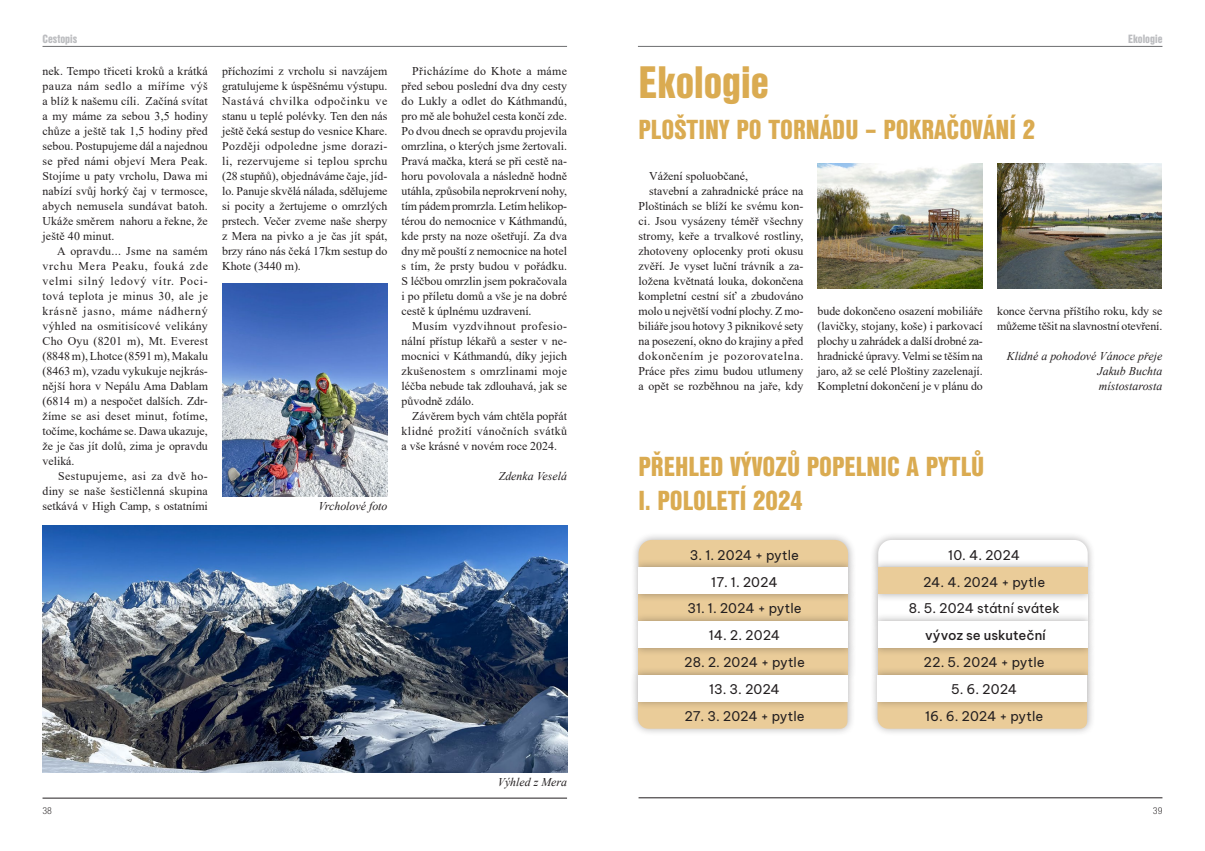
<style>
.page{position:relative;width:1205px;height:851px;background:#fff}
.page>*{position:absolute;margin:0;border:0;box-sizing:border-box;transform-origin:0 0}
.t1{font:47.5px "Nimbus San DEE Blac Cond";color:#daab51}
.podnadpis{font:28.75px/34.5px "Nimbus San DEE Blac Cond";color:#daab51}
.Be_vietnam_design_TL{font:13.12px "Be Vietnam Pro";color:#231f20}
.Be_vietnam_design_TL-2{font:13.12px/26.9px "Be Vietnam Pro";letter-spacing:-.02em;color:#231f20;text-align:center}
.Základní_text{font:12.5px "Nimbus San DEE Blac Cond";color:#bcbdc0}
.blok_SAZBA{font:11.88px/15px "Times New Roman";color:#231f20;text-align:justify}
.blok_kurziva_radky{font:italic 11.88px "Times New Roman";color:#231f20}
.blok_kurziva{font:italic 11.88px "Times New Roman";color:#231f20}
.t2{font:10px "Nimbus San DEE Ligh Cond";color:#231f20}
.s1{font-weight:500}
</style>
<div class="page">
<hr style="left:43px;top:46px;width:524px;height:1px;background:#6c6d70">
<hr style="left:638px;top:46px;width:524px;height:1px;background:#6c6d70">
<hr style="left:43px;top:797px;width:524px;height:1px;background:#231f20">
<hr style="left:638px;top:797px;width:524px;height:1px;background:#231f20">
<img style="left:43px;top:526px;width:524px;height:246px">
<img style="left:222px;top:283px;width:165px;height:213px">
<img style="left:817px;top:164px;width:166px;height:124px">
<img style="left:997px;top:164px;width:165px;height:124px">
<div style="left:630px;top:531px;width:226px;height:44px;background:#231f20;opacity:.36"></div>
<div style="left:638px;top:647px;width:210px;height:27px;background:#eacc99"></div>
<div style="left:630px;top:693px;width:226px;height:43px;background:#231f20;opacity:.36"></div>
<div style="left:630px;top:558px;width:226px;height:44px;background:#231f20;opacity:.37"></div>
<div style="left:630px;top:612px;width:226px;height:43px;background:#231f20;opacity:.37"></div>
<svg style="left:638px;top:540px;width:210px;height:107px"></svg>
<div style="left:630px;top:666px;width:226px;height:43px;background:#231f20;opacity:.37"></div>
<svg style="left:638px;top:674px;width:209px;height:54px"></svg>
<div style="left:870px;top:531px;width:226px;height:44px;background:#231f20;opacity:.37"></div>
<div style="left:870px;top:639px;width:226px;height:43px;background:#231f20;opacity:.36"></div>
<div style="left:878px;top:647px;width:209px;height:27px;background:#eacc99"></div>
<div style="left:869px;top:693px;width:226px;height:43px;background:#231f20;opacity:.36"></div>
<div style="left:870px;top:558px;width:226px;height:44px;background:#231f20;opacity:.36"></div>
<div style="left:870px;top:612px;width:226px;height:43px;background:#231f20;opacity:.37"></div>
<svg style="left:878px;top:540px;width:209px;height:107px"></svg>
<div style="left:869px;top:666px;width:226px;height:43px;background:#231f20;opacity:.37"></div>
<svg style="left:877px;top:674px;width:210px;height:54px"></svg>
<p class="Základní_text" style="left:43px;top:31px;width:36px">Cestopis</p>
<p class="blok_SAZBA" style="left:43px;top:63px;width:167px">nek. Tempo třiceti kroků a krátká pauza nám sedlo a míříme výš a blíž k našemu cíli. Začíná svítat a my máme za sebou 3,5 hodiny chůze a ještě tak 1,5 hodiny před sebou. Postupujeme dál a najednou se před námi objeví Mera Peak.<br>Stojíme u paty vrcholu, Dawa mi nabízí svůj horký čaj v termosce, abych nemusela sundávat batoh.<br>Ukáže směrem nahoru a řekne, že ještě 40 minut.</p>
<p class="blok_SAZBA" style="left:43px;top:243px;width:167px;text-indent:15px">A opravdu... Jsme na samém vrchu Mera Peaku, fouká zde velmi silný ledový vítr. Poci&shy;tová teplota je minus 30, ale je krásně jasno, máme nádherný výhled na osmitisícové velikány Cho Oyu (8201 m), Mt. Everest (8848 m), Lhotce (8591 m), Makalu (8463 m), vzadu vykukuje nejkrás&shy;nější hora v Nepálu Ama Dablam (6814 m) a nespočet dalších. Zdr&shy;žíme se asi deset minut, fotíme, točíme, kocháme se. Dawa ukazuje, že je čas jít dolů, zima je opravdu veliká.</p>
<p class="blok_SAZBA" style="left:43px;top:468px;width:167px;text-indent:16px">Sestupujeme, asi za dvě ho&shy;diny se naše šestičlenná skupina setkává v High Camp, s ostatními</p>
<p class="Základní_text" style="left:1128px;top:32px;width:36px">Ekologie</p>
<p class="blok_SAZBA" style="left:222px;top:63px;width:167px">příchozími z vrcholu si navzájem gratulujeme k úspěšnému výstupu.<br>Nastává chvilka odpočinku ve stanu u teplé polévky. Ten den nás ještě čeká sestup do vesnice Khare.<br>Později odpoledne jsme dorazi&shy;li, rezervujeme si teplou sprchu (28 stupňů), objednáváme čaje, jíd&shy;lo. Panuje skvělá nálada, sdělujeme si pocity a žertujeme o omrzlých prstech. Večer zveme naše sherpy z Mera na pivko a je čas jít spát, brzy ráno nás čeká 17km sestup do Khote (3440 m).</p>
<p class="t1" style="left:638px;top:55px;width:132px">Ekologie</p>
<p class="blok_SAZBA" style="left:402px;top:63px;width:167px;text-indent:11px">Přicházíme do Khote a máme před sebou poslední dva dny cesty do Lukly a odlet do Káthmandú, pro mě ale bohužel cesta končí zde.<br>Po dvou dnech se opravdu projevila omrzlina, o kterých jsme žertovali.<br>Pravá mačka, která se při cestě na&shy;horu povolovala a následně hodně utáhla, způsobila neprokrvení nohy, tím pádem promrzla. Letím helikop&shy;térou do nemocnice v Káthmandú, kde prsty na noze ošetřují. Za dva dny mě pouští z nemocnice na hotel s tím, že prsty budou v pořádku.<br>S léčbou omrzlin jsem pokračovala i po příletu domů a vše je na dobré cestě k úplnému uzdravení.</p>
<p class="blok_SAZBA" style="left:402px;top:318px;width:167px;text-indent:11px">Musím vyzdvihnout profesio&shy;nální přístup lékařů a sester v ne&shy;mocnici v Káthmandú, díky jejich zkušenostem s omrzlinami moje léčba nebude tak zdlouhavá, jak se původně zdálo.</p>
<p class="blok_SAZBA" style="left:402px;top:408px;width:167px;text-indent:11px">Závěrem bych vám chtěla popřát klidné prožití vánočních svátků a vše krásné v novém roce 2024.</p>
<p class="blok_kurziva_radky" style="left:499px;top:468px;width:70px">Zdenka Veselá</p>
<p class="podnadpis" style="left:638px;top:113px;width:398px">PLOŠTINY PO TORNÁDU – POKRAČOVÁNÍ 2</p>
<p class="blok_SAZBA" style="left:649px;top:168px;width:100px">Vážení spoluobčané,</p>
<p class="blok_SAZBA" style="left:638px;top:183px;width:166px;text-indent:11px">stavební a zahradnické práce na Ploštinách se blíží ke svému kon&shy;ci. Jsou vysázeny téměř všechny stromy, keře a trvalkové rostliny, zhotoveny oplocenky proti okusu zvěří. Je vyset luční trávník a za&shy;ložena květnatá louka, dokončena kompletní cestní síť a zbudováno molo u největší vodní plochy. Z mo&shy;biliáře jsou hotovy 3 piknikové sety na posezení, okno do krajiny a před dokončením je pozorovatelna.<br>Práce přes zimu budou utlumeny a opět se rozběhnou na jaře, kdy</p>
<p class="blok_SAZBA" style="left:817px;top:303px;width:167px">bude dokončeno osazení mobiliáře (lavičky, stojany, koše) i parkovací plochy u zahrádek a další drobné za&shy;hradnické úpravy. Velmi se těším na jaro, až se celé Ploštiny zazelenají.<br>Kompletní dokončení je v plánu do</p>
<p class="blok_SAZBA" style="left:997px;top:303px;width:167px">konce června příštího roku, kdy se můžeme těšit na slavnostní otevření.</p>
<p class="blok_kurziva_radky" style="left:1007px;top:348px;width:157px">Klidné a pohodové Vánoce přeje</p>
<p class="blok_kurziva_radky" style="left:1097px;top:363px;width:66px">Jakub Buchta</p>
<p class="blok_kurziva_radky" style="left:1099px;top:378px;width:65px">místostarosta</p>
<p class="podnadpis" style="left:638px;top:449px;width:347px">PŘEHLED VÝVOZŮ POPELNIC A PYTLŮ<br>I. POLOLETÍ 2024</p>
<p class="blok_kurziva" style="left:319px;top:498px;width:70px">Vrcholové foto</p>
<p class="Be_vietnam_design_TL" style="left:690px;top:544px;width:111px">3. 1. 2024 + pytle</p>
<p class="Be_vietnam_design_TL" style="left:711px;top:570px;width:68px">17. 1. 2024</p>
<p class="Be_vietnam_design_TL" style="left:687px;top:597px;width:116px">31. 1. 2024 + pytle</p>
<p class="Be_vietnam_design_TL" style="left:709px;top:624px;width:73px">14. 2. 2024</p>
<p class="Be_vietnam_design_TL" style="left:684px;top:651px;width:122px">28. 2. 2024 + pytle</p>
<p class="Be_vietnam_design_TL" style="left:709px;top:678px;width:72px">13. 3. 2024</p>
<p class="Be_vietnam_design_TL" style="left:684px;top:705px;width:122px">27. 3. 2024 + pytle</p>
<p class="Be_vietnam_design_TL" style="left:948px;top:544px;width:73px">10. 4. 2024</p>
<p class="Be_vietnam_design_TL" style="left:923px;top:570px;width:124px">24. 4. 2024 + pytle</p>
<p class="Be_vietnam_design_TL-2" style="left:908px;top:593px;width:152px">8. 5. 2024 státní svátek <span class="s1">vývoz se uskuteční</span></p>
<p class="Be_vietnam_design_TL" style="left:923px;top:651px;width:123px">22. 5. 2024 + pytle</p>
<p class="Be_vietnam_design_TL" style="left:951px;top:678px;width:68px">5. 6. 2024</p>
<p class="Be_vietnam_design_TL" style="left:925px;top:705px;width:120px">16. 6. 2024 + pytle</p>
<p class="blok_kurziva" style="left:498px;top:773px;width:71px">Výhled z Mera</p>
<p class="t2" style="left:43px;top:804px;width:11px">38</p>
<p class="t2" style="left:1153px;top:804px;width:11px">39</p>
</div>
